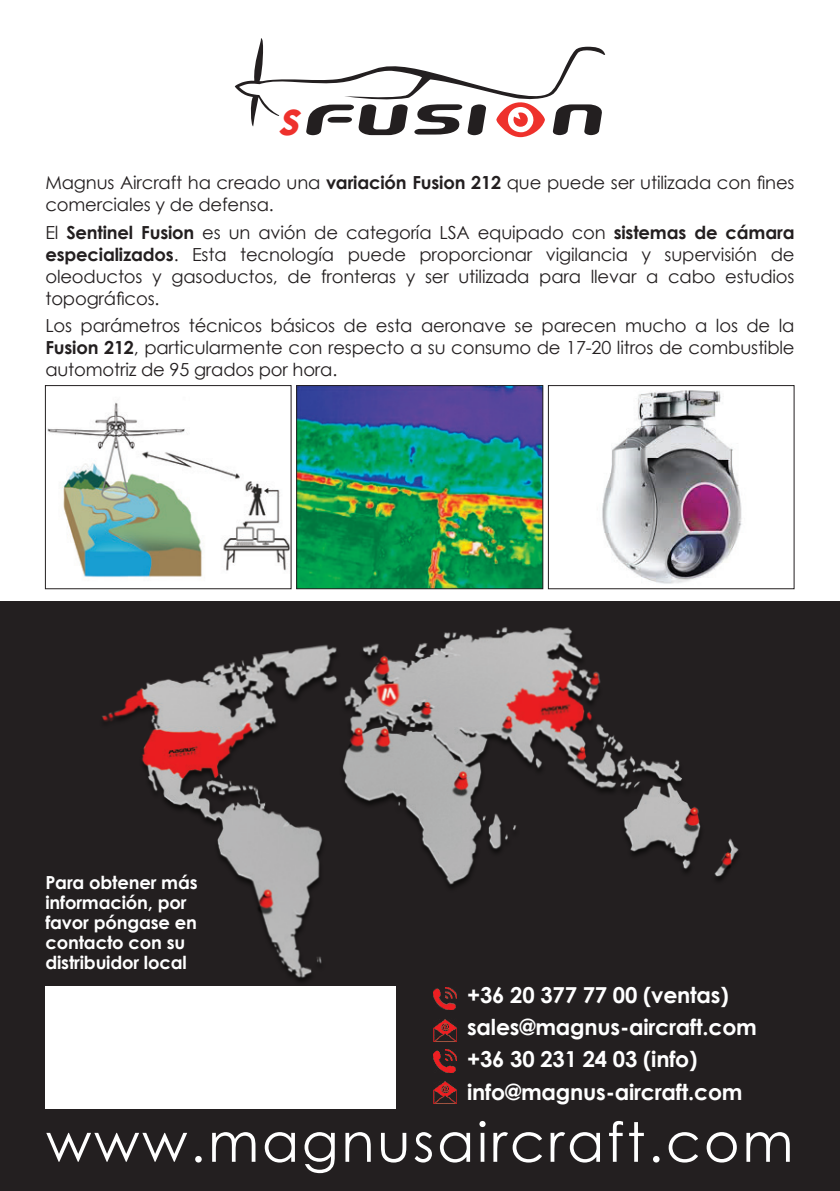
<style>
.page{position:relative;width:840px;height:1191px;background:#fff}
.page>*{position:absolute;margin:0;border:0;box-sizing:border-box;transform-origin:0 0}
.t1{font:54.4px "Century Gothic";letter-spacing:.05em;color:#fff}
.t2{font:italic 700 47.2px "Century Gothic";color:#ee312c}
.t3{font:700 22px "Century Gothic";letter-spacing:-.01em;color:#fff}
.t4{font:18px/22px "Century Gothic";letter-spacing:-.01em;color:#231f20;text-align:justify}
.t5{font:700 18px/20px "Century Gothic";letter-spacing:-.01em;color:#fff}
.s1{font-weight:700}
</style>
<div class="page">
<svg style="left:235px;top:38px;width:370px;height:99px"></svg>
<img style="left:47px;top:402px;width:242px;height:175px">
<div style="left:45px;top:385px;width:246px;height:204px;border:1px solid #231f20"></div>
<img style="left:602px;top:390px;width:140px;height:194px">
<div style="left:547px;top:385px;width:247px;height:204px;border:1px solid #231f20"></div>
<img style="left:298px;top:387px;width:243px;height:198px">
<div style="left:296px;top:385px;width:247px;height:204px;border:1px solid #231f20"></div>
<div style="left:0;top:601px;width:839px;height:590px;background:#231f20"></div>
<img style="left:69px;top:585px;width:711px;height:488px">
<img style="left:433px;top:987px;width:23px;height:22px">
<img style="left:433px;top:1049px;width:23px;height:23px">
<img style="left:433px;top:1018px;width:23px;height:23px">
<img style="left:433px;top:1081px;width:23px;height:22px">
<div style="left:45px;top:986px;width:350px;height:122px;background:#fff"></div>
<p class="t2" style="left:277px;top:82px;width:39px">s</p>
<p class="t4" style="left:45px;top:171px;width:750px">Magnus Aircraft ha creado una <span class="s1">variación Fusion 212</span> que puede ser utilizada con fines comerciales y de defensa.</p>
<p class="t4" style="left:45px;top:221px;width:750px">El <span class="s1">Sentinel Fusion</span> es un avión de categoría LSA equipado con <span class="s1">sistemas de cámara especializados</span>. Esta tecnología puede proporcionar vigilancia y supervisión de oleoductos y gasoductos, de fronteras y ser utilizada para llevar a cabo estudios topográficos.</p>
<p class="t4" style="left:45px;top:314px;width:750px">Los parámetros técnicos básicos de esta aeronave se parecen mucho a los de la <span class="s1">Fusion 212</span>, particularmente con respecto a su consumo de 17-20 litros de combustible automotriz de 95 grados por hora.</p>
<p class="t5" style="left:45px;top:871px;width:154px">Para obtener más información, por favor póngase en contacto con su distribuidor local</p>
<p class="t3" style="left:467px;top:977px;width:263px">+36 20 377 77 00 (ventas)</p>
<p class="t3" style="left:467px;top:1010px;width:291px">sales@magnus-aircraft.com</p>
<p class="t3" style="left:467px;top:1042px;width:232px">+36 30 231 24 03 (info)</p>
<p class="t3" style="left:467px;top:1075px;width:277px">info@magnus-aircraft.com</p>
<p class="t1" style="left:46px;top:1104px;width:748px">www.magnusaircraft.com</p>
</div>
